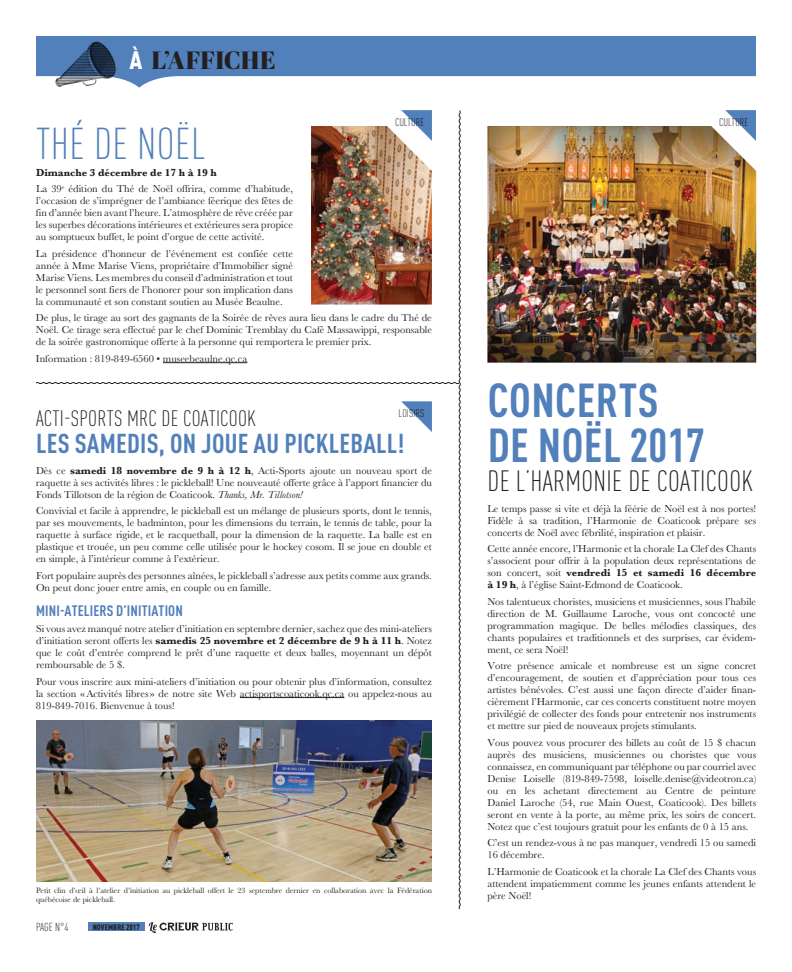
<style>
.page{position:relative;width:792px;height:972px;background:#fff}
.page>*{position:absolute;margin:0;border:0;box-sizing:border-box;transform-origin:0 0}
.t1{font:700 condensed 47px/45px "DINOT";color:#5280ba}
.t2{font:300 condensed 44px "DINOT";letter-spacing:.01em;color:#5280ba}
.t3{font:300 condensed 29px "DINOT";color:#231f20}
.t4{font:700 condensed 27px "DINOT";letter-spacing:.01em;color:#5280ba}
.t5{font:25px "Abril Fatface";color:#231f20}
.t6{font:300 condensed 22px "DINOT";letter-spacing:.01em;color:#231f20}
.t7{font:700 condensed 15px "DINOT";letter-spacing:.01em;color:#5280ba}
.t8{font:300 condensed 11.5px "DINOT";color:#231f20}
.t9{font:300 condensed 11px "DINOT";letter-spacing:.01em;color:#231f20}
.t10{font:10.5px/12px "Baskerville";color:#231f20;text-align:justify}
.t11{font:8px/9.6px "Baskerville";color:#231f20}
.t12{font:900 condensed 8px "DINOT";letter-spacing:.01em;color:#231f20}
.s1{font-family:"DINOT";font-weight:900;font-stretch:condensed;color:#fff}
.s2{font-weight:700}
.s3{font-style:italic}
.s4{font-family:"Bask Old Face"}
</style>
<div class="page">
<svg style="left:36px;top:36px;width:720px;height:52px;fill:#5280ba"></svg>
<img style="left:55px;top:41px;width:62px;height:47px">
<svg style="left:149px;top:922px;width:84px;height:11px"></svg>
<div style="left:88px;top:922px;width:56px;height:9px;background:#5280ba"></div>
<svg style="left:725px;top:110px;width:31px;height:16px"></svg>
<img style="left:487px;top:126px;width:269px;height:237px">
<svg style="left:35px;top:110px;width:426px;height:800px"></svg>
<hr style="left:240px;top:697px;width:104px;height:1px;background:#231f20">
<img style="left:36px;top:721px;width:396px;height:160px">
<hr style="left:163px;top:362px;width:84px;height:1px;background:#231f20">
<img style="left:311px;top:126px;width:121px;height:179px">
<h3 class="t5" style="left:129px;top:43px;width:148px"><span class="s1">À</span> L’AFFICHE</h3>
<p class="t9" style="left:395px;top:115px;width:31px">CULTURE</p>
<p class="t9" style="left:719px;top:115px;width:31px">CULTURE</p>
<h2 class="t2" style="left:36px;top:119px;width:171px">THÉ DE NOËL</h2>
<p class="t10" style="left:36px;top:164px;width:259px;line-height:16.5px"><span class="s2">Dimanche 3 décembre de 17 h à 19 h<br></span>La 39<sup>e</sup> édition du Thé de Noël offrira, comme d’habitude,</p>
<p class="t10" style="left:36px;top:195px;width:259px">l’occasion de s’imprégner de l’ambiance féerique des fêtes de fin d’année bien avant l’heure. L’atmosphère de rêve créée par les superbes décorations intérieures et extérieures sera propice au somptueux buffet, le point d’orgue de cette activité.</p>
<p class="t10" style="left:36px;top:247px;width:259px">La présidence d’honneur de l’événement est confiée cette année à Mme Marise Viens, propriétaire d’Immobilier signé Marise Viens. Les membres du conseil d’administration et tout le personnel sont fiers de l’honorer pour son implication dans la communauté et son constant soutien au Musée Beaulne.</p>
<p class="t10" style="left:36px;top:312px;width:397px">De plus, le tirage au sort des gagnants de la Soirée de rêves aura lieu dans le cadre du Thé de Noël. Ce tirage sera effectué par le chef Dominic Tremblay du Café Massawippi, responsable de la soirée gastronomique offerte à la personne qui remportera le premier prix.</p>
<p class="t10" style="left:36px;top:352px;width:213px">Information : 819-849-6560 • museebeaulne.qc.ca</p>
<p class="t9" style="left:399px;top:407px;width:27px">LOISIRS</p>
<h3 class="t6" style="left:36px;top:406px;width:221px">ACTI-SPORTS MRC DE COATICOOK</h3>
<h3 class="t4" style="left:36px;top:427px;width:305px">LES SAMEDIS, ON JOUE AU PICKLEBALL</h3>
<h3 class="t4" style="left:397px;top:427px;width:8px">!</h3>
<p class="t10" style="left:36px;top:464px;width:397px">Dès ce <span class="s2">samedi 18 novembre de 9 h à 12 h</span>, Acti-Sports ajoute un nouveau sport de raquette à ses activités libres : le pickleball! Une nouveauté offerte grâce à l’apport financier du Fonds Tillotson de la région de Coaticook. <span class="s3">Thanks, Mr. Tillotson!</span></p>
<p class="t10" style="left:36px;top:505px;width:397px">Convivial et facile à apprendre, le pickleball est un mélange de plusieurs sports, dont le tennis, par ses mouvements, le badminton, pour les dimensions du terrain, le tennis de table, pour la raquette à surface rigide, et le racquetball, pour la dimension de la raquette. La balle est en plastique et trouée, un peu comme celle utilisée pour le hockey cosom. Il se joue en double et en simple, à l’intérieur comme à l’extérieur.</p>
<p class="t10" style="left:36px;top:569px;width:397px">Fort populaire auprès des personnes aînées, le pickleball s’adresse aux petits comme aux grands.<br>On peut donc jouer entre amis, en couple ou en famille.</p>
<h3 class="t7" style="left:36px;top:601px;width:148px">MINI-ATELIERS D’INITIATION</h3>
<p class="t10" style="left:36px;top:623px;width:397px">Si vous avez manqué notre atelier d’initiation en septembre dernier, sachez que des mini-ateliers d’initiation seront offerts les <span class="s2">samedis 25 novembre et 2 décembre de 9 h à 11 h</span>. Notez que le coût d’entrée comprend le prêt d’une raquette et deux balles, moyennant un dépôt remboursable de 5 <span class="s4">$</span>.</p>
<p class="t10" style="left:36px;top:675px;width:397px">Pour vous inscrire aux mini-ateliers d’initiation ou pour obtenir plus d’information, consultez la section «Activités libres » de notre site Web actisportscoaticook.qc.ca ou appelez-nous au 819-849-7016. Bienvenue à tous!</p>
<p class="t11" style="left:36px;top:886px;width:397px">Petit clin d’œil à l’atelier d’initiation au pickleball offert le 23 septembre dernier en collaboration avec la Fédération québécoise de pickleball.</p>
<p class="t8" style="left:36px;top:921px;width:5px">PAGE</p>
<p class="t8" style="left:55px;top:921px;width:15px">N°4</p>
<p class="t12" style="left:93px;top:922px;width:49px">NOVEMBRE 2017</p>
<h1 class="t1" style="left:488px;top:377px;width:219px">CONCERTS<br>DE NOËL 2017</h1>
<h3 class="t3" style="left:488px;top:464px;width:55px">DE L’HARMONIE</h3>
<h3 class="t3" style="left:628px;top:464px;width:40px">DE COATICOOK</h3>
<p class="t10" style="left:487px;top:503px;width:270px">Le temps passe si vite et déjà la féérie de Noël est à nos portes!<br>Fidèle à sa tradition, l’Harmonie de Coaticook prépare ses concerts de Noël avec fébrilité, inspiration et plaisir.</p>
<p class="t10" style="left:487px;top:543px;width:270px">Cette année encore, l’Harmonie et la chorale La Clef des Chants s’associent pour offrir à la population deux représentations de son concert, soit <span class="s2">vendredi 15 et samedi 16 décembre à 19 h</span>, à l’église Saint-Edmond de Coaticook.</p>
<p class="t10" style="left:487px;top:596px;width:270px">Nos talentueux choristes, musiciens et musiciennes, sous l’habile direction de M. Guillaume Laroche, vous ont concocté une programmation magique. De belles mélodies classiques, des chants populaires et traditionnels et des surprises, car évidem&shy;ment, ce sera Noël!</p>
<p class="t10" style="left:487px;top:660px;width:270px">Votre présence amicale et nombreuse est un signe concret d’encouragement, de soutien et d’appréciation pour tous ces artistes bénévoles. C’est aussi une façon directe d’aider finan&shy;cièrement l’Harmonie, car ces concerts constituent notre moyen privilégié de collecter des fonds pour entretenir nos instruments et mettre sur pied de nouveaux projets stimulants.</p>
<p class="t10" style="left:487px;top:737px;width:270px">Vous pouvez vous procurer des billets au coût de 15 <span class="s4">$</span> chacun auprès des musiciens, musiciennes ou choristes que vous connaissez, en communiquant par téléphone ou par courriel avec Denise Loiselle (819-849-7598, loiselle.denise@videotron.ca) ou en les achetant directement au Centre de peinture Daniel Laroche (54, rue Main Ouest, Coaticook). Des billets seront en vente à la porte, au même prix, les soirs de concert.<br>Notez que c’est toujours gratuit pour les enfants de 0 à 15 ans.</p>
<p class="t10" style="left:487px;top:837px;width:270px">C’est un rendez-vous à ne pas manquer, vendredi 15 ou samedi<br>16 décembre.</p>
<p class="t10" style="left:487px;top:866px;width:270px">L’Harmonie de Coaticook et la chorale La Clef des Chants vous attendent impatiemment comme les jeunes enfants attendent le père Noël!</p>
</div>
